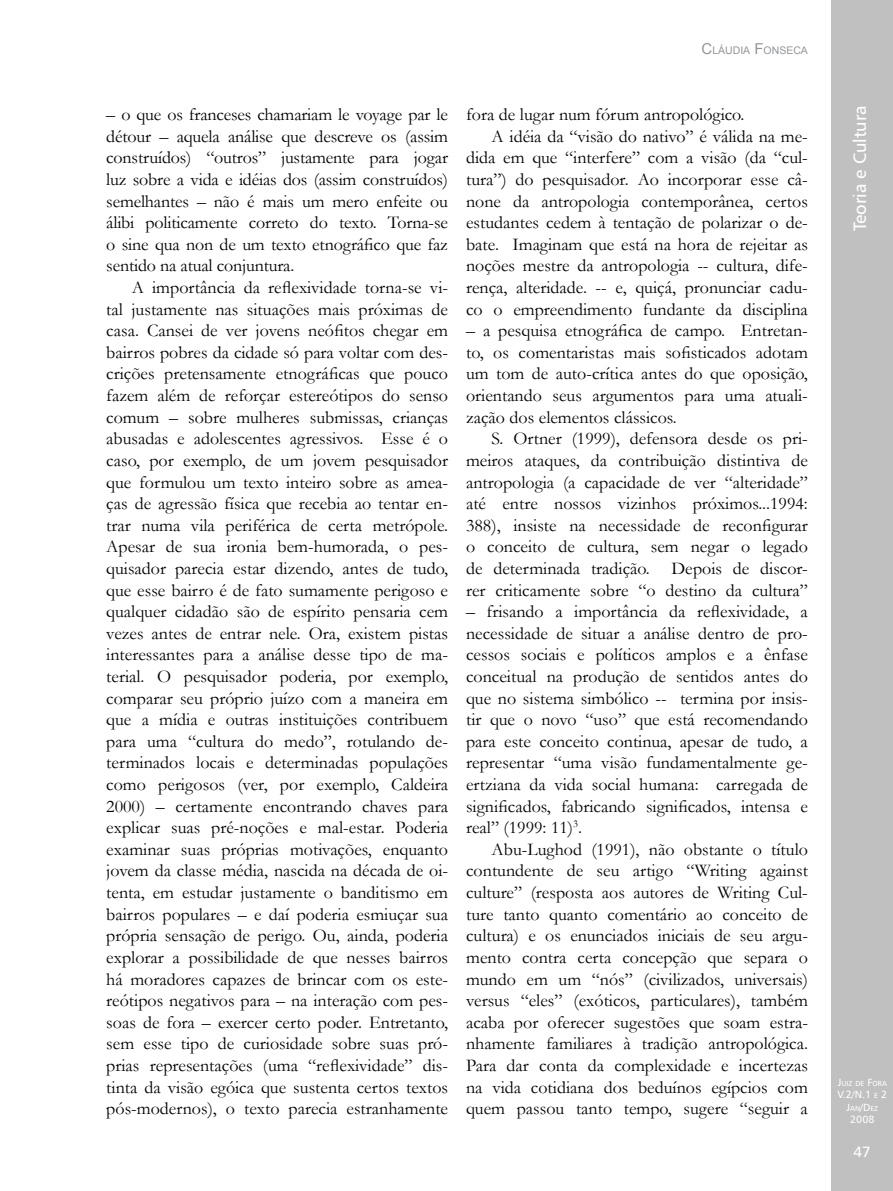
<style>
.page{position:relative;width:893px;height:1191px;background:#fff}
.page>*{position:absolute;margin:0;border:0;box-sizing:border-box;transform-origin:0 0}
.t1{font:18px/21.6px "Garamond";color:#000;text-align:justify}
.t2{font:18px "Humanist 777 BT Roman B";color:#fff}
.t3{font:15px "Humanist 777 BT Roman B";color:#fff}
.t4{font:10.5px "Arial";color:#939598}
.t5{font:10.5px "Humanist 777 BT Roman B";color:#fff}
.t6{font:7.35px "Humanist 777 BT Roman B";color:#fff}
.s1{font-size:15px}
.s2{font-size:10.5px}
.s3{font-size:7.35px}
</style>
<div class="page">
<div style="left:831px;top:0;width:62px;height:1191px;background:#c0c0c0"></div>
<p class="t4" style="left:701px;top:43px;width:108px"><span class="s1">C</span>LÁUDIA <span class="s1">F</span>ONSECA</p>
<p class="t1" style="left:106px;top:103px;width:343px">– o que os franceses chamariam le voyage par le détour – aquela análise que descreve os (assim construídos) “outros” justamente para jogar luz sobre a vida e idéias dos (assim construídos) semelhantes – não é mais um mero enfeite ou álibi politicamente correto do texto. Torna-se o sine qua non de um texto etnográfico que faz sentido na atual conjuntura.</p>
<p class="t1" style="left:106px;top:276px;width:343px;text-indent:26px">A importância da reflexividade torna-se vi&shy;tal justamente nas situações mais próximas de casa. Cansei de ver jovens neófitos chegar em bairros pobres da cidade só para voltar com des&shy;crições pretensamente etnográficas que pouco fazem além de reforçar estereótipos do senso comum – sobre mulheres submissas, crianças abusadas e adolescentes agressivos. Esse é o caso, por exemplo, de um jovem pesquisador que formulou um texto inteiro sobre as amea&shy;ças de agressão física que recebia ao tentar en&shy;trar numa vila periférica de certa metrópole.<br>Apesar de sua ironia bem-humorada, o pes&shy;quisador parecia estar dizendo, antes de tudo, que esse bairro é de fato sumamente perigoso e qualquer cidadão são de espírito pensaria cem vezes antes de entrar nele. Ora, existem pistas interessantes para a análise desse tipo de ma&shy;terial. O pesquisador poderia, por exemplo, comparar seu próprio juízo com a maneira em que a mídia e outras instituições contribuem para uma “cultura do medo”, rotulando de&shy;terminados locais e determinadas populações como perigosos (ver, por exemplo, Caldeira 2000) – certamente encontrando chaves para explicar suas pré-noções e mal-estar. Poderia examinar suas próprias motivações, enquanto jovem da classe média, nascida na década de oi&shy;tenta, em estudar justamente o banditismo em bairros populares – e daí poderia esmiuçar sua própria sensação de perigo. Ou, ainda, poderia explorar a possibilidade de que nesses bairros há moradores capazes de brincar com os este&shy;reótipos negativos para – na interação com pes&shy;soas de fora – exercer certo poder. Entretanto, sem esse tipo de curiosidade sobre suas pró&shy;prias representações (uma “reflexividade” dis&shy;tinta da visão egóica que sustenta certos textos pós-modernos), o texto parecia estranhamente</p>
<p class="t1" style="left:466px;top:103px;width:280px">fora de lugar num fórum antropológico.</p>
<p class="t1" style="left:492px;top:125px;width:318px">A idéia da “visão do nativo” é válida na me-</p>
<p class="t1" style="left:466px;top:146px;width:343px">dida em que “interfere” com a visão (da “cul-</p>
<p class="t1" style="left:466px;top:168px;width:343px">tura”) do pesquisador. Ao incorporar esse câ-</p>
<p class="t1" style="left:466px;top:190px;width:343px">none da antropologia contemporânea, certos</p>
<p class="t1" style="left:466px;top:211px;width:343px">estudantes cedem à tentação de polarizar o de-</p>
<p class="t1" style="left:466px;top:233px;width:343px">bate. Imaginam que está na hora de rejeitar as</p>
<p class="t1" style="left:466px;top:254px;width:343px">noções mestre da antropologia -- cultura, dife-</p>
<p class="t1" style="left:466px;top:276px;width:343px">rença, alteridade. -- e, quiçá, pronunciar cadu-</p>
<p class="t1" style="left:466px;top:298px;width:343px">co o empreendimento fundante da disciplina</p>
<p class="t1" style="left:466px;top:319px;width:343px">– a pesquisa etnográfica de campo. Entretan&shy;to, os comentaristas mais sofisticados adotam um tom de auto-crítica antes do que oposição, orientando seus argumentos para uma atuali&shy;zação dos elementos clássicos.</p>
<p class="t1" style="left:466px;top:427px;width:343px;text-indent:26px">S. Ortner (1999), defensora desde os pri&shy;meiros ataques, da contribuição distintiva de antropologia (a capacidade de ver “alteridade” até entre nossos vizinhos próximos...1994:<br>388), insiste na necessidade de reconfigurar o conceito de cultura, sem negar o legado de determinada tradição. Depois de discor&shy;rer criticamente sobre “o destino da cultura”</p>
<p class="t1" style="left:466px;top:600px;width:343px">– frisando a importância da reflexividade, a necessidade de situar a análise dentro de pro&shy;cessos sociais e políticos amplos e a ênfase conceitual na produção de sentidos antes do que no sistema simbólico -- termina por insis&shy;tir que o novo “uso” que está recomendando para este conceito continua, apesar de tudo, a representar “uma visão fundamentalmente ge&shy;ertziana da vida social humana: carregada de significados, fabricando significados, intensa e real” (1999: 11)<sup>3</sup>.</p>
<p class="t1" style="left:466px;top:838px;width:343px;text-indent:26px">Abu-Lughod (1991), não obstante o título contundente de seu artigo “Writing against culture” (resposta aos autores de Writing Cul&shy;ture tanto quanto comentário ao conceito de cultura) e os enunciados iniciais de seu argu&shy;mento contra certa concepção que separa o mundo em um “nós” (civilizados, universais) versus “eles” (exóticos, particulares), também acaba por oferecer sugestões que soam estra&shy;nhamente familiares à tradição antropológica.<br>Para dar conta da complexidade e incertezas na vida cotidiana dos beduínos egípcios com quem passou tanto tempo, sugere “seguir a</p>
<p class="t2" style="left:849px;top:231px;width:128px;rotate:-90deg">Teoria e Cultura</p>
<p class="t6" style="left:838px;top:1078px;width:51px"><span class="s2">J</span>UIZ DE <span class="s2">F</span>ORA</p>
<p class="t5" style="left:837px;top:1088px;width:51px">V.2/N.1 <span class="s3">E</span> 2</p>
<p class="t6" style="left:846px;top:1103px;width:33px"><span class="s2">J</span>AN<span class="s2">/D</span> EZ</p>
<p class="t5" style="left:850px;top:1113px;width:26px">2008</p>
<p class="t3" style="left:853px;top:1142px;width:19px">47</p>
</div>
